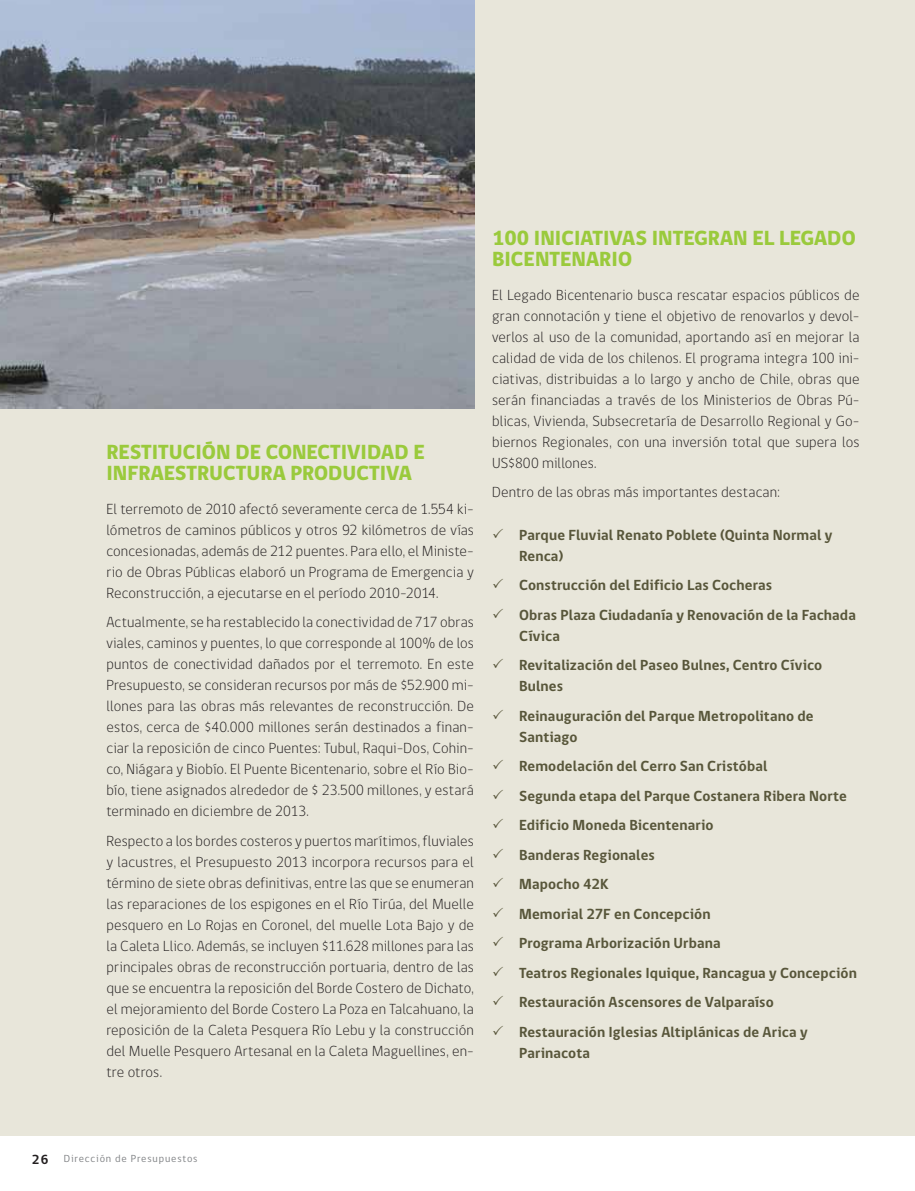
<style>
.page{position:relative;width:915px;height:1191px;background:#fff}
.page>*{position:absolute;margin:0;border:0;box-sizing:border-box;transform-origin:0 0}
.t1{font:800 21px "gob CL";color:#9aca3c}
.t2{font:300 15px/21px "gob CL";letter-spacing:.01em;color:#231f20;text-align:justify}
.t3{font:700 15px/29.5px "gob CL";letter-spacing:.01em;color:#58563a}
.t4{font:10.5px "gob CL";letter-spacing:.08em;color:#808285}
.s1{font-weight:700;font-size:13.5px;color:#231f20}
</style>
<div class="page">
<div style="left:0;top:0;width:914px;height:1135px;background:#e8e6da"></div>
<img style="left:0;top:0;width:474px;height:408px">
<h1 class="t1" style="left:106px;top:437px;width:23px">RESTIT</h1>
<h1 class="t1" style="left:169px;top:437px;width:205px">UCIÓN DE CONECTIVIDAD</h1>
<h1 class="t1" style="left:413px;top:437px;width:11px">E</h1>
<h1 class="t1" style="left:106px;top:458px;width:45px">INFRAESTR</h1>
<h1 class="t1" style="left:209px;top:458px;width:107px">UCTURA PROD</h1>
<h1 class="t1" style="left:342px;top:458px;width:69px">UCTIVA</h1>
<p class="t2" style="left:106px;top:498px;width:369px">El terremoto de 2010 afectó severamente cerca de 1.554 ki&shy;lómetros de caminos públicos y otros 92 kilómetros de vías concesionadas, además de 212 puentes. Para ello, el Ministe&shy;rio de Obras Públicas elaboró un Programa de Emergencia y Reconstrucción, a ejecutarse en el período 2010-2014.</p>
<p class="t2" style="left:106px;top:612px;width:369px">Actualmente, se ha restablecido la conectividad de 717 obras viales, caminos y puentes, lo que corresponde al 100% de los puntos de conectividad dañados por el terremoto. En este Presupuesto, se consideran recursos por más de $52.900 mi&shy;llones para las obras más relevantes de reconstrucción. De estos, cerca de $40.000 millones serán destinados a finan&shy;ciar la reposición de cinco Puentes: Tubul, Raqui-Dos, Cohin&shy;co, Niágara y Biobío. El Puente Bicentenario, sobre el Río Bio&shy;bío, tiene asignados alrededor de $ 23.500 millones, y estará terminado en diciembre de 2013.</p>
<p class="t2" style="left:106px;top:830px;width:369px">Respecto a los bordes costeros y puertos marítimos, fluviales y lacustres, el Presupuesto 2013 incorpora recursos para el término de siete obras definitivas, entre las que se enumeran las reparaciones de los espigones en el Río Tirúa, del Muelle pesquero en Lo Rojas en Coronel, del muelle Lota Bajo y de la Caleta Llico. Además, se incluyen $11.628 millones para las principales obras de reconstrucción portuaria, dentro de las que se encuentra la reposición del Borde Costero de Dichato, el mejoramiento del Borde Costero La Poza en Talcahuano, la reposición de la Caleta Pesquera Río Lebu y la construcción del Muelle Pesquero Artesanal en la Caleta Maguellines, en&shy;tre otros.</p>
<h1 class="t1" style="left:492px;top:224px;width:92px">100 INICIATI</h1>
<h1 class="t1" style="left:609px;top:224px;width:77px">VAS INTEGRA</h1>
<h1 class="t1" style="left:733px;top:224px;width:71px">N EL LEGADO</h1>
<h1 class="t1" style="left:492px;top:245px;width:107px">BICENTENARIO</h1>
<p class="t2" style="left:492px;top:285px;width:369px">El Legado Bicentenario busca rescatar espacios públicos de gran connotación y tiene el objetivo de renovarlos y devol&shy;verlos al uso de la comunidad, aportando así en mejorar la calidad de vida de los chilenos. El programa integra 100 ini&shy;ciativas, distribuidas a lo largo y ancho de Chile, obras que serán financiadas a través de los Ministerios de Obras Pú&shy;blicas, Vivienda, Subsecretaría de Desarrollo Regional y Go&shy;biernos Regionales, con una inversión total que supera los US$800 millones.</p>
<p class="t2" style="left:492px;top:482px;width:289px">Dentro de las obras más importantes destacan:</p>
<p class="t3" style="left:519px;top:524px;width:315px;line-height:21px">Parque Fluvial Renato Poblete (Quinta Normal y<br>Renca)</p>
<p class="t3" style="left:519px;top:571px;width:338px">Construcción del Edificio Las Cocheras<br>Obras Plaza Ciudadanía y Renovación de la Fachada</p>
<p class="t3" style="left:519px;top:621px;width:304px">Cívica<br>Revitalización del Paseo Bulnes, Centro Cívico</p>
<p class="t3" style="left:519px;top:672px;width:296px">Bulnes<br>Reinauguración del Parque Metropolitano de</p>
<p class="t3" style="left:519px;top:722px;width:339px">Santiago<br>Remodelación del Cerro San Cristóbal<br>Segunda etapa del Parque Costanera Ribera Norte<br>Edificio Moneda Bicentenario<br>Banderas Regionales<br>Mapocho 42K<br>Memorial 27F en Concepción<br>Programa Arborización Urbana<br>Teatros Regionales Iquique, Rancagua y Concepción<br>Restauración Ascensores de Valparaíso<br>Restauración Iglesias Altiplánicas de Arica y</p>
<p class="t3" style="left:519px;top:1038px;width:72px">Parinacota</p>
<p class="t4" style="left:32px;top:1150px;width:167px"><span class="s1">26</span> Dirección de Presupuestos</p>
</div>
